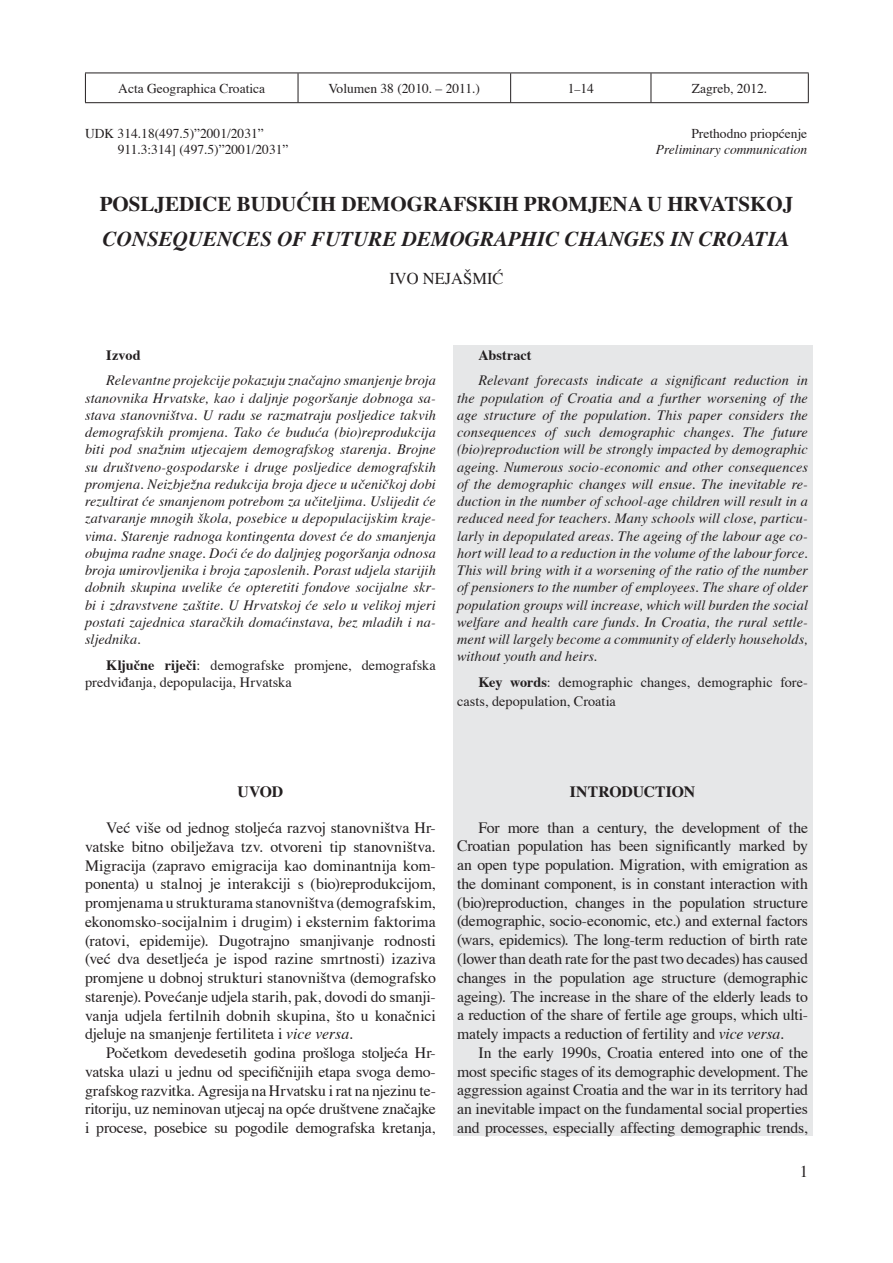
<style>
.page{position:relative;width:893px;height:1263px;background:#fff}
.page>*{position:absolute;margin:0;border:0;box-sizing:border-box;transform-origin:0 0}
.t1{font:700 21px "Times";color:#231f20}
.t2{font:italic 700 21px "Times";color:#231f20}
.t3{font:16.5px "Times";color:#231f20}
.t4{font:15.75px/18.8px "Times";letter-spacing:-.01em;color:#231f20;text-align:justify}
.t5{font:700 15.75px "Times";letter-spacing:-.005em;color:#231f20}
.t6{font:italic 14.25px/17.2px "Times";letter-spacing:.01em;color:#231f20;text-align:justify}
.t7{font:14.25px/18.8px "Times";color:#231f20}
.t8{font:700 14.25px "Times";letter-spacing:.005em;color:#231f20}
.t9{font:13.5px "Times";color:#231f20}
.t10{font:italic 13.5px "Times";color:#231f20}
.t11{font:12px "Times";color:#231f20}
.s1{font-size:12px}
.s2{color:#fff}
.s3{font-weight:700}
.s4{font-style:italic}
</style>
<div class="page">
<div style="left:453px;top:345px;width:359px;height:790px;background:#e6e7e8"></div>
<hr style="left:85px;top:73px;width:213px;height:1px;background:#231f20">
<svg style="left:85px;top:73px;width:1px;height:29px"></svg>
<hr style="left:298px;top:73px;width:213px;height:1px;background:#231f20">
<svg style="left:298px;top:73px;width:1px;height:29px"></svg>
<hr style="left:511px;top:73px;width:140px;height:1px;background:#231f20">
<svg style="left:510px;top:73px;width:1px;height:29px"></svg>
<hr style="left:651px;top:73px;width:158px;height:1px;background:#231f20">
<svg style="left:651px;top:73px;width:1px;height:29px"></svg>
<svg style="left:808px;top:73px;width:1px;height:29px"></svg>
<hr style="left:85px;top:102px;width:724px;height:1px;background:#231f20">
<p class="t9" style="left:118px;top:83px;width:148px">Acta Geographica Croatica</p>
<p class="t9" style="left:329px;top:83px;width:153px">Volumen 38 (2010. – 2011.)</p>
<p class="t9" style="left:568px;top:83px;width:28px">1<span class="s1">–</span>14</p>
<p class="t9" style="left:692px;top:83px;width:77px">Zagreb, 2012.</p>
<p class="t9" style="left:85px;top:128px;width:180px">UDK 314.18(497.5)”2001/2031”</p>
<p class="t9" style="left:691px;top:128px;width:117px">Prethodno priopćenje</p>
<p class="t9" style="left:85px;top:144px;width:205px"><span class="s2">UDK</span> 911.3:314] (497.5)”2001/2031”</p>
<p class="t10" style="left:656px;top:144px;width:153px">Preliminary communication</p>
<h1 class="t1" style="left:100px;top:195px;width:695px">POSLJEDICE BUDUĆIH DEMOGRAFSKIH PROMJENA U HRVATSKOJ</h1>
<h1 class="t2" style="left:103px;top:230px;width:688px">CONSEQUENCES OF FUTURE DEMOGRAPHIC CHANGES IN CROATIA</h1>
<p class="t3" style="left:389px;top:271px;width:116px">IVO NEJAŠMIĆ</p>
<p class="t11" style="left:85px;top:84px;width:276px">Acta Geogr. Croatica, vol. 38 (2010.–2011.), 1–14, 2012.</p>
<p class="t8" style="left:106px;top:349px;width:36px">Izvod</p>
<p class="t6" style="left:85px;top:373px;width:352px;text-indent:21px">Relevantne projekcije pokazuju značajno smanjenje broja stanovnika Hrvatske, kao i daljnje pogoršanje dobnoga sa&shy;stava stanovništva. U radu se razmatraju posljedice takvih demografskih promjena. Tako će buduća (bio)reprodukcija biti pod snažnim utjecajem demografskog starenja. Brojne su društveno-gospodarske i druge posljedice demografskih promjena. Neizbježna redukcija broja djece u učeničkoj dobi rezultirat će smanjenom potrebom za učiteljima. Uslijedit će zatvaranje mnogih škola, posebice u depopulacijskim kraje&shy;vima. Starenje radnoga kontingenta dovest će do smanjenja obujma radne snage. Doći će do daljnjeg pogoršanja odnosa broja umirovljenika i broja zaposlenih. Porast udjela starijih dobnih skupina uvelike će opteretiti fondove socijalne skr&shy;bi i zdravstvene zaštite. U Hrvatskoj će selo u velikoj mjeri postati zajednica staračkih domaćinstava, bez mladih i na&shy;sljednika.</p>
<p class="t7" style="left:85px;top:658px;width:352px;line-height:17.2px;text-indent:21px"><span class="s3">Ključne riječi</span>: demografske promjene, demografska predviđanja, depopulacija, Hrvatska</p>
<p class="t8" style="left:478px;top:349px;width:55px">Abstract</p>
<p class="t6" style="left:457px;top:373px;width:352px;text-indent:21px">Relevant forecasts indicate a significant reduction in the population of Croatia and a further worsening of the age structure of the population. This paper considers the consequences of such demographic changes. The future (bio)reproduction will be strongly impacted by demographic ageing. Numerous socio-economic and other consequences of the demographic changes will ensue. The inevitable re&shy;duction in the number of school-age children will result in a reduced need for teachers. Many schools will close, particu&shy;larly in depopulated areas. The ageing of the labour age co&shy;hort will lead to a reduction in the volume of the labour force.<br>This will bring with it a worsening of the ratio of the number of pensioners to the number of employees. The share of older population groups will increase, which will burden the social welfare and health care funds. In Croatia, the rural settle&shy;ment will largely become a community of elderly households, without youth and heirs.</p>
<p class="t7" style="left:457px;top:674px;width:352px;text-indent:21px"><span class="s3">Key words</span>: demographic changes, demographic fore&shy;casts, depopulation, Croatia</p>
<p class="t5" style="left:238px;top:785px;width:47px">UVOD</p>
<p class="t4" style="left:85px;top:820px;width:352px;text-indent:21px">Već više od jednog stoljeća razvoj stanovništva Hr&shy;vatske bitno obilježava tzv. otvoreni tip stanovništva.<br>Migracija (zapravo emigracija kao dominantnija kom&shy;ponenta) u stalnoj je interakciji s (bio)reprodukcijom, promjenama u strukturama stanovništva (demografskim, ekonomsko-socijalnim i drugim) i eksternim faktorima (ratovi, epidemije). Dugotrajno smanjivanje rodnosti (već dva desetljeća je ispod razine smrtnosti) izaziva promjene u dobnoj strukturi stanovništva (demografsko starenje). Povećanje udjela starih, pak, dovodi do smanji&shy;vanja udjela fertilnih dobnih skupina, što u konačnici djeluje na smanjenje fertiliteta i <span class="s4">vice versa</span>.</p>
<p class="t4" style="left:85px;top:1045px;width:352px;text-indent:21px">Početkom devedesetih godina prošloga stoljeća Hr&shy;vatska ulazi u jednu od specifičnijih etapa svoga demo&shy;grafskog razvitka. Agresija na Hrvatsku i rat na njezinu te&shy;ritoriju, uz neminovan utjecaj na opće društvene značajke i procese, posebice su pogodile demografska kretanja,</p>
<p class="t5" style="left:570px;top:785px;width:127px">INTRODUCTION</p>
<p class="t4" style="left:457px;top:819px;width:352px;text-indent:21px">For more than a century, the development of the Croatian population has been significantly marked by an open type population. Migration, with emigration as the dominant component, is in constant interaction with (bio)reproduction, changes in the population structure (demographic, socio-economic, etc.) and external factors (wars, epidemics). The long-term reduction of birth rate (lower than death rate for the past two decades) has caused changes in the population age structure (demographic ageing). The increase in the share of the elderly leads to a reduction of the share of fertile age groups, which ulti&shy;mately impacts a reduction of fertility and <span class="s4">vice versa</span>.</p>
<p class="t4" style="left:457px;top:1044px;width:352px;text-indent:21px">In the early 1990s, Croatia entered into one of the most specific stages of its demographic development. The aggression against Croatia and the war in its territory had an inevitable impact on the fundamental social properties and processes, especially affecting demographic trends,</p>
<p class="t3" style="left:800px;top:1164px;width:10px">1</p>
</div>
